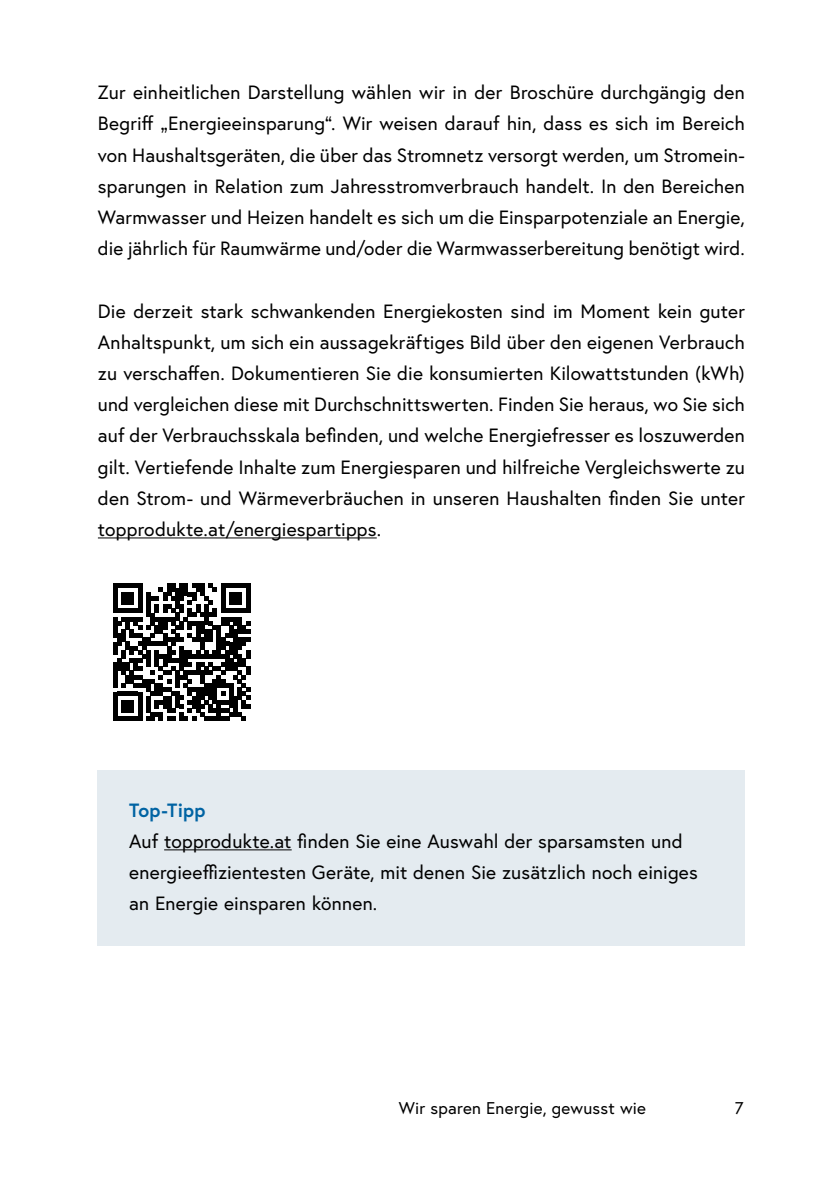
<style>
.page{position:relative;width:840px;height:1191px;background:#fff}
.page>*{position:absolute;margin:0;border:0;box-sizing:border-box;transform-origin:0 0}
.p_Abstand_danach{font:19.2px/31.2px "Europa Austria";letter-spacing:.005em;color:#000;text-align:justify}
.Infobox_p_Infobox{font:19.2px/31.2px "Europa Austria";letter-spacing:.01em;color:#000}
.Infobox_p_Infobox_Titel{font:700 19.2px "Europa Austria";letter-spacing:.015em;color:#0063a3}
.t1{font:17px "Europa Austria";letter-spacing:.015em;color:#000}
</style>
<div class="page">
<hr style="left:98px;top:537px;width:278px;height:1px;background:#000">
<div style="left:98px;top:770px;width:646px;height:82px;background:#e4ebf0"></div>
<div style="left:98px;top:801px;width:646px;height:144px;background:#e4ebf0"></div>
<hr style="left:164px;top:849px;width:127px;height:1px;background:#000">
<svg style="left:113px;top:584px;width:137px;height:136px"></svg>
<p class="p_Abstand_danach" style="left:98px;top:77px;width:648px">Zur einheitlichen Darstellung wählen wir in der Broschüre durchgängig den Begriff „Energieeinsparung“. Wir weisen darauf hin, dass es sich im Bereich von Haushaltsgeräten, die über das Stromnetz versorgt werden, um Stromein&shy;sparungen in Relation zum Jahresstromverbrauch handelt. In den Bereichen Warmwasser und Heizen handelt es sich um die Einsparpotenziale an Energie, die jährlich für Raumwärme und/oder die Warmwasserbereitung benötigt wird.</p>
<p class="p_Abstand_danach" style="left:98px;top:295px;width:648px">Die derzeit stark schwankenden Energiekosten sind im Moment kein guter Anhaltspunkt, um sich ein aussagekräftiges Bild über den eigenen Verbrauch zu verschaffen. Dokumentieren Sie die konsumierten Kilowattstunden (kWh) und vergleichen diese mit Durchschnittswerten. Finden Sie heraus, wo Sie sich auf der Verbrauchsskala befinden, und welche Energiefresser es loszuwerden gilt. Vertiefende Inhalte zum Energiesparen und hilfreiche Vergleichswerte zu den Strom- und Wärmeverbräuchen in unseren Haushalten finden Sie unter topprodukte.at/energiespartipps.</p>
<p class="Infobox_p_Infobox_Titel" style="left:129px;top:797px;width:78px">Top-Tipp</p>
<p class="Infobox_p_Infobox" style="left:129px;top:825px;width:570px">Auf topprodukte.at finden Sie eine Auswahl der sparsamsten und energieeffizientesten Geräte, mit denen Sie zusätzlich noch einiges an Energie einsparen können.</p>
<p class="t1" style="left:398px;top:1096px;width:248px">Wir sparen Energie, gewusst wie</p>
<p class="t1" style="left:734px;top:1096px;width:10px">7</p>
</div>
